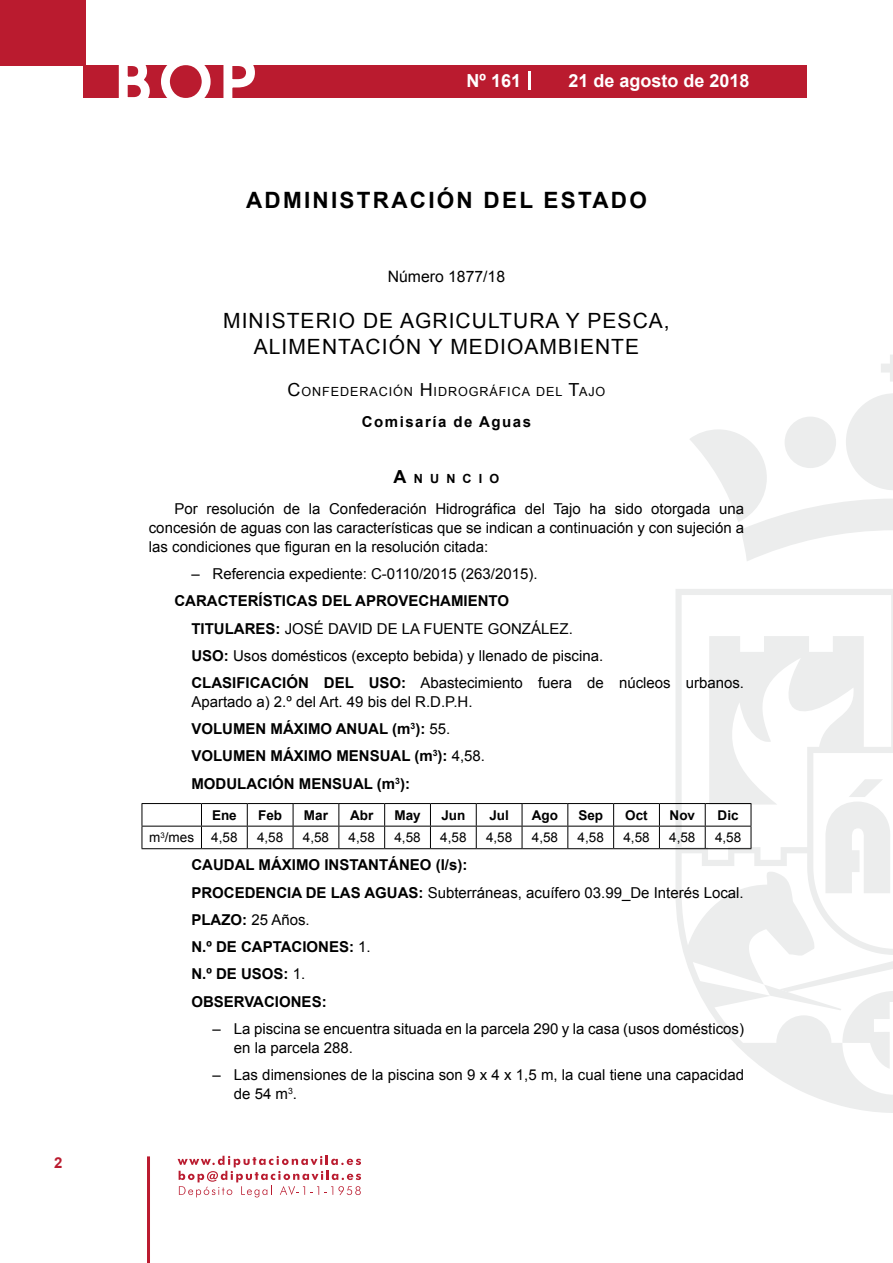
<style>
.page{position:relative;width:893px;height:1263px;background:#fff}
.page>*{position:absolute;margin:0;border:0;box-sizing:border-box;transform-origin:0 0}
.t1{font:500 61.5px "Avant Garde";color:#fff}
.t2{font:700 22.5px "Arial";letter-spacing:.1em;color:#000}
.t3{font:21px/25.2px "Arial";letter-spacing:.05em;color:#000;text-align:center}
.t4{font:700 18px "Arial";color:#fff}
.t5{font:15.75px "Arial";color:#000}
.t6{font:15px/18.8px "Arial";color:#000}
.t7{font:700 15px/27.3px "Arial";color:#000}
.t8{font:700 15px "Arial";letter-spacing:.1em;color:#000}
.t9{font:700 15px "Arial";color:#ba1b2f}
.t10{font:13.5px "Arial";color:#000}
.t11{font:700 13.5px "Arial";color:#000}
.t12{font:12.6px "Arial";letter-spacing:.07em;color:#000}
.t13{font:700 12.6px "Arial";letter-spacing:.57em;color:#000}
.s1{font-size:18px}
.s2{font-weight:700}
.s3{font-weight:400}
</style>
<div class="page">
<svg style="left:178px;top:1156px;width:183px;height:41px"></svg>
<hr style="left:147px;top:1156px;width:3px;height:107px;background:#ba1b2f">
<div style="left:0;top:0;width:85px;height:66px;background:#ba1b2f"></div>
<div style="left:84px;top:65px;width:723px;height:33px;background:#ba1b2f"></div>
<svg style="left:118px;top:65px;width:32px;height:33px"></svg>
<svg style="left:161px;top:65px;width:50px;height:33px"></svg>
<svg style="left:223px;top:65px;width:32px;height:33px"></svg>
<svg style="left:529px;top:71px;width:2px;height:19px"></svg>
<svg style="left:881px;top:355px;width:12px;height:27px"></svg>
<svg style="left:690px;top:393px;width:203px;height:168px"></svg>
<svg style="left:675px;top:589px;width:218px;height:524px"></svg>
<svg style="left:764px;top:984px;width:129px;height:86px"></svg>
<svg style="left:825px;top:779px;width:66px;height:114px"></svg>
<hr style="left:142px;top:803px;width:59px;height:1px;background:#000">
<hr style="left:201px;top:803px;width:46px;height:1px;background:#000">
<hr style="left:247px;top:803px;width:46px;height:1px;background:#000">
<hr style="left:293px;top:803px;width:46px;height:1px;background:#000">
<hr style="left:339px;top:803px;width:46px;height:1px;background:#000">
<hr style="left:385px;top:803px;width:45px;height:1px;background:#000">
<hr style="left:430px;top:803px;width:46px;height:1px;background:#000">
<hr style="left:476px;top:803px;width:46px;height:1px;background:#000">
<hr style="left:522px;top:803px;width:46px;height:1px;background:#000">
<hr style="left:568px;top:803px;width:46px;height:1px;background:#000">
<hr style="left:614px;top:803px;width:45px;height:1px;background:#000">
<hr style="left:659px;top:803px;width:46px;height:1px;background:#000">
<hr style="left:705px;top:803px;width:46px;height:1px;background:#000">
<hr style="left:142px;top:826px;width:59px;height:1px;background:#000">
<svg style="left:142px;top:804px;width:1px;height:44px"></svg>
<hr style="left:201px;top:826px;width:46px;height:1px;background:#000">
<svg style="left:201px;top:804px;width:1px;height:44px"></svg>
<hr style="left:247px;top:826px;width:46px;height:1px;background:#000">
<svg style="left:247px;top:804px;width:1px;height:44px"></svg>
<hr style="left:293px;top:826px;width:46px;height:1px;background:#000">
<svg style="left:293px;top:804px;width:1px;height:44px"></svg>
<hr style="left:339px;top:826px;width:46px;height:1px;background:#000">
<svg style="left:338px;top:804px;width:1px;height:44px"></svg>
<hr style="left:385px;top:826px;width:45px;height:1px;background:#000">
<svg style="left:384px;top:804px;width:1px;height:44px"></svg>
<hr style="left:430px;top:826px;width:46px;height:1px;background:#000">
<svg style="left:430px;top:804px;width:1px;height:44px"></svg>
<hr style="left:476px;top:826px;width:46px;height:1px;background:#000">
<svg style="left:476px;top:804px;width:1px;height:44px"></svg>
<hr style="left:522px;top:826px;width:46px;height:1px;background:#000">
<svg style="left:522px;top:804px;width:1px;height:44px"></svg>
<hr style="left:568px;top:826px;width:46px;height:1px;background:#000">
<svg style="left:567px;top:804px;width:1px;height:44px"></svg>
<hr style="left:614px;top:826px;width:45px;height:1px;background:#000">
<svg style="left:613px;top:804px;width:1px;height:44px"></svg>
<hr style="left:659px;top:826px;width:46px;height:1px;background:#000">
<svg style="left:659px;top:804px;width:1px;height:44px"></svg>
<hr style="left:705px;top:826px;width:46px;height:1px;background:#000">
<svg style="left:705px;top:804px;width:1px;height:44px"></svg>
<svg style="left:751px;top:804px;width:1px;height:44px"></svg>
<hr style="left:142px;top:848px;width:59px;height:1px;background:#000">
<hr style="left:201px;top:848px;width:46px;height:1px;background:#000">
<hr style="left:247px;top:848px;width:46px;height:1px;background:#000">
<hr style="left:293px;top:848px;width:46px;height:1px;background:#000">
<hr style="left:339px;top:848px;width:46px;height:1px;background:#000">
<hr style="left:385px;top:848px;width:45px;height:1px;background:#000">
<hr style="left:430px;top:848px;width:46px;height:1px;background:#000">
<hr style="left:476px;top:848px;width:46px;height:1px;background:#000">
<hr style="left:522px;top:848px;width:46px;height:1px;background:#000">
<hr style="left:568px;top:848px;width:46px;height:1px;background:#000">
<hr style="left:614px;top:848px;width:45px;height:1px;background:#000">
<hr style="left:659px;top:848px;width:46px;height:1px;background:#000">
<hr style="left:705px;top:848px;width:46px;height:1px;background:#000">
<p class="t9" style="left:54px;top:1153px;width:10px">2</p>
<h1 class="t1" style="left:115px;top:44px;width:141px">BOP</h1>
<p class="t4" style="left:467px;top:69px;width:56px">Nº 161</p>
<p class="t4" style="left:568px;top:69px;width:183px">21 de agosto de 2018</p>
<h2 class="t2" style="left:246px;top:185px;width:402px">ADMINISTRACIÓN DEL ESTADO</h2>
<p class="t5" style="left:388px;top:266px;width:119px">Número 1877/18</p>
<h3 class="t3" style="left:223px;top:309px;width:448px">MINISTERIO DE AGRICULTURA Y PESCA,<br>ALIMENTACIÓN Y MEDIOAMBIENTE</h3>
<p class="t12" style="left:288px;top:384px;width:318px"><span class="s1">C</span>ONFEDERACIÓN <span class="s1">H</span>IDROGRÁFICA DEL <span class="s1">T</span>AJO</p>
<p class="t8" style="left:362px;top:412px;width:171px">Comisaría de Aguas</p>
<p class="t13" style="left:394px;top:470px;width:107px"><span class="s1">A</span>NUNCIO</p>
<p class="t6" style="left:149px;top:500px;width:597px;text-align:justify;text-indent:26px">Por resolución de la Confederación Hidrográfica del Tajo ha sido otorgada una concesión de aguas con las características que se indican a continuación y con sujeción a las condiciones que figuran en la resolución citada:</p>
<p class="t6" style="left:191px;top:565px;width:348px">– Referencia expediente: C-0110/2015 (263/2015).</p>
<p class="t6" style="left:191px;top:588px;width:554px;line-height:27.3px;text-indent:-17px"><span class="s2">CARACTERÍSTICAS DEL APROVECHAMIENTO<br>TITULARES:</span> JOSÉ DAVID DE LA FUENTE GONZÁLEZ.<br><span class="s2">USO:</span> Usos domésticos (excepto bebida) y llenado de piscina.<br><span class="s2">CLASIFICACIÓN DEL USO:</span> Abastecimiento fuera de núcleos urbanos.</p>
<p class="t7" style="left:191px;top:688px;width:295px"><span class="s3">Apartado a) 2.º del Art. 49 bis del R.D.P.H.<br></span>VOLUMEN MÁXIMO ANUAL (m<sup>3</sup>): <span class="s3">55.<br></span>VOLUMEN MÁXIMO MENSUAL (m<sup>3</sup>): <span class="s3">4,58.<br></span>MODULACIÓN MENSUAL (m<sup>3</sup>):</p>
<p class="t11" style="left:212px;top:806px;width:26px">Ene</p>
<p class="t11" style="left:258px;top:806px;width:26px">Feb</p>
<p class="t11" style="left:304px;top:806px;width:26px">Mar</p>
<p class="t11" style="left:350px;top:806px;width:25px">Abr</p>
<p class="t11" style="left:394px;top:806px;width:28px">May</p>
<p class="t11" style="left:441px;top:806px;width:26px">Jun</p>
<p class="t11" style="left:489px;top:806px;width:21px">Jul</p>
<p class="t11" style="left:532px;top:806px;width:28px">Ago</p>
<p class="t11" style="left:578px;top:806px;width:26px">Sep</p>
<p class="t11" style="left:625px;top:806px;width:24px">Oct</p>
<p class="t11" style="left:670px;top:806px;width:27px">Nov</p>
<p class="t11" style="left:718px;top:806px;width:23px">Dic</p>
<p class="t10" style="left:149px;top:829px;width:46px">m<sup>3</sup>/mes</p>
<p class="t10" style="left:211px;top:829px;width:28px">4,58</p>
<p class="t10" style="left:257px;top:829px;width:28px">4,58</p>
<p class="t10" style="left:303px;top:829px;width:28px">4,58</p>
<p class="t10" style="left:349px;top:829px;width:28px">4,58</p>
<p class="t10" style="left:394px;top:829px;width:28px">4,58</p>
<p class="t10" style="left:440px;top:829px;width:28px">4,58</p>
<p class="t10" style="left:486px;top:829px;width:28px">4,58</p>
<p class="t10" style="left:532px;top:829px;width:28px">4,58</p>
<p class="t10" style="left:578px;top:829px;width:28px">4,58</p>
<p class="t10" style="left:623px;top:829px;width:28px">4,58</p>
<p class="t10" style="left:669px;top:829px;width:28px">4,58</p>
<p class="t10" style="left:715px;top:829px;width:28px">4,58</p>
<p class="t7" style="left:191px;top:852px;width:554px">CAUDAL MÁXIMO INSTANTÁNEO (I/s):<br>PROCEDENCIA DE LAS AGUAS: <span class="s3">Subterráneas, acuífero 03.99_De Interés Local.<br></span>PLAZO: <span class="s3">25 Años.<br></span>N.º DE CAPTACIONES: <span class="s3">1.<br></span>N.º DE USOS: <span class="s3">1.<br></span>OBSERVACIONES:</p>
<p class="t6" style="left:234px;top:1019px;width:512px;text-indent:-21px">– La piscina se encuentra situada en la parcela 290 y la casa (usos domésticos) en la parcela 288.</p>
<p class="t6" style="left:234px;top:1065px;width:512px;text-indent:-21px">– Las dimensiones de la piscina son 9 x 4 x 1,5 m, la cual tiene una capacidad de 54 m<sup>3</sup>.</p>
</div>
